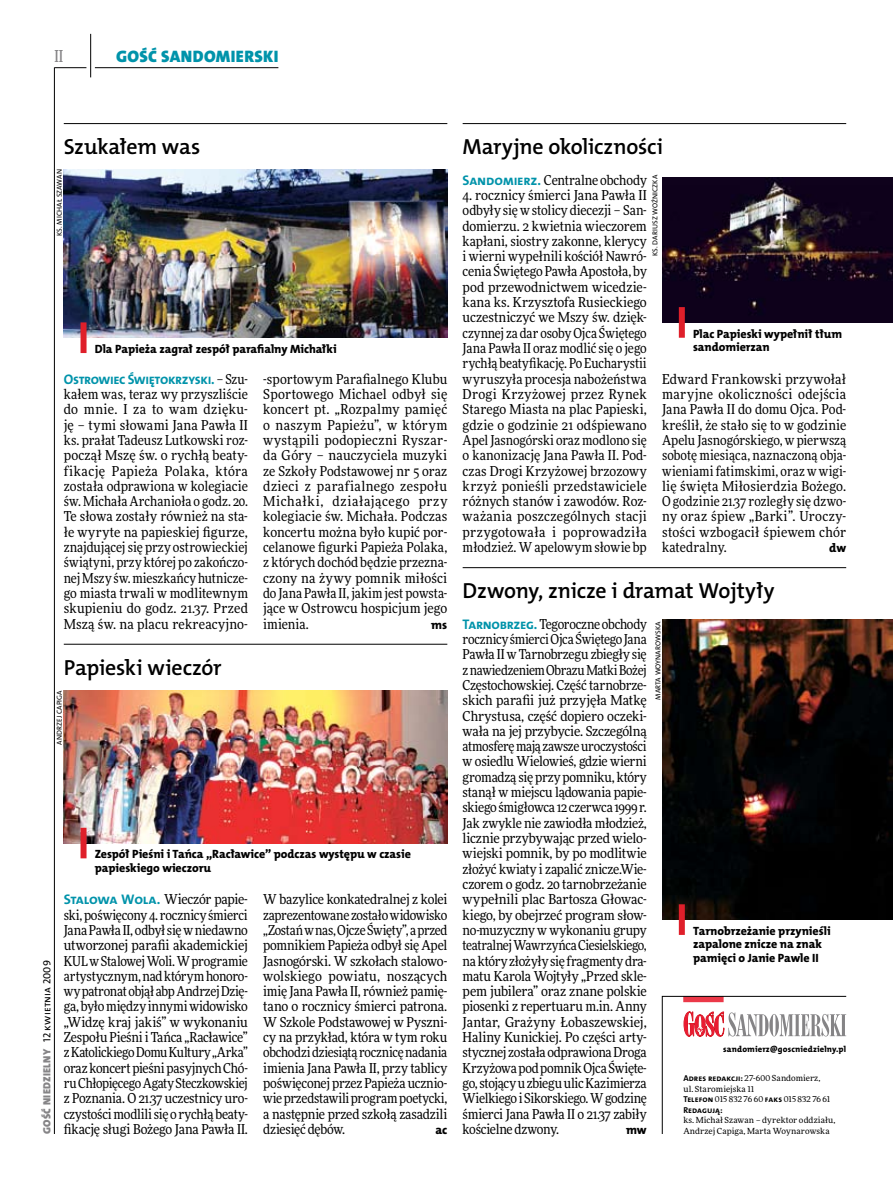
<style>
.page{position:relative;width:893px;height:1191px;background:#fff}
.page>*{position:absolute;margin:0;border:0;box-sizing:border-box;transform-origin:0 0}
.t1{font:21.9px "The Mix HP6 Se Bld";letter-spacing:-.01em;color:#000}
.t2{font:16.65px "The Mix HP9 Blk";letter-spacing:.02em;color:#0093aa}
.t3{font:500 16.5px "Freeday Narrow";color:#858486;scale:.9 1}
.t4{font:13.95px "The Mix HP7 Bld";letter-spacing:-.03em;color:#0093aa}
.t5{font:13.65px/15.3px "Freeday Narrow News";color:#000;text-align:justify}
.t6{font:12.3px "The Mix HP8 Ex Bld";color:#000}
.t7{font:12px/13.5px "The Mix HP8 Ex Bld";letter-spacing:.015em;color:#000}
.t8{font:12px "The Mix HP8 Ex Bld";letter-spacing:-.005em;color:#000}
.t9{font:10.5px "The Mix HP9 Blk";letter-spacing:.025em;color:#858486}
.t10{font:8.55px "The Mix HP8 Ex Bld";letter-spacing:.04em;color:#000}
.t11{font:8.55px "The Mix HP7 Bld";color:#000}
.t12{font:8.4px/10.5px "Freeday News";letter-spacing:.01em;color:#000}
.t13{font:7.2px "The Mix HP5 Plain";letter-spacing:.015em;color:#000}
.s1{font-family:"Freeday Narrow News";font-size:13.65px;color:#000}
.s2{font-family:"The Mix HP5 Plain";color:#000}
.s3{font-family:"The Mix HP7 Bld";font-size:13.95px;color:#0093aa}
.s4{font-family:"The Mix HP7 Bld";font-size:8.55px}
</style>
<div class="page">
<hr style="left:54px;top:67px;width:1px;height:1067px;background:#000">
<hr style="left:90px;top:34px;width:1px;height:43px;background:#000">
<hr style="left:54px;top:67px;width:32px;height:1px;background:#000">
<hr style="left:95px;top:67px;width:183px;height:1px;background:#000">
<hr style="left:64px;top:123px;width:383px;height:1px;background:#000">
<hr style="left:64px;top:644px;width:383px;height:1px;background:#000">
<hr style="left:463px;top:567px;width:383px;height:1px;background:#000">
<hr style="left:463px;top:123px;width:383px;height:1px;background:#000">
<img style="left:64px;top:169px;width:383px;height:169px">
<img style="left:64px;top:690px;width:383px;height:153px">
<img style="left:662px;top:620px;width:231px;height:299px">
<img style="left:662px;top:177px;width:231px;height:145px">
<div style="left:81px;top:322px;width:6px;height:31px;background:#df1f2a"></div>
<div style="left:81px;top:827px;width:6px;height:31px;background:#df1f2a"></div>
<div style="left:679px;top:307px;width:6px;height:31px;background:#df1f2a"></div>
<svg style="left:662px;top:996px;width:185px;height:138px"></svg>
<div style="left:679px;top:904px;width:6px;height:31px;background:#df1f2a"></div>
<p class="t3" style="left:54px;top:46px;width:11px">II</p>
<p class="t2" style="left:116px;top:46px;width:164px">GOŚĆ SANDOMIERSKI</p>
<h1 class="t1" style="left:64px;top:132px;width:138px">Szukałem was</h1>
<p class="t13" style="left:55px;top:236px;width:68px;rotate:-90deg">ks. Michał Szawan</p>
<p class="t8" style="left:95px;top:341px;width:243px">Dla Papieża zagrał zespół parafialny Michałki</p>
<p class="t4" style="left:64px;top:370px;width:186px">Ostrowiec Świętokrzyski. <span class="s1">– Szu-</span></p>
<p class="t5" style="left:64px;top:386px;width:186px">kałem was, teraz wy przyszliście do mnie. I za to wam dzięku&shy;ję – tymi słowami Jana Pawła II ks. prałat Tadeusz Lutkowski roz&shy;począł Mszę św. o rychłą beaty&shy;fikację Papieża Polaka, która została odprawiona w kolegiacie św. Michała Archanioła o godz. 20.<br>Te słowa zostały również na sta&shy;łe wyryte na papieskiej figurze, znajdującej się przy ostrowieckiej świątyni, przy której po zakończo&shy;nej Mszy św. mieszkańcy hutnicze&shy;go miasta trwali w modlitewnym skupieniu do godz. 21.37. Przed Mszą św. na placu rekreacyjno-</p>
<h1 class="t1" style="left:64px;top:653px;width:159px">Papieski wieczór</h1>
<p class="t13" style="left:55px;top:745px;width:56px;rotate:-90deg">Andrzej Capiga</p>
<p class="t5" style="left:263px;top:371px;width:186px">-sportowym Parafialnego Klubu Sportowego Michael odbył się koncert pt. „Rozpalmy pamięć o naszym Papieżu”, w którym wystąpili podopieczni Ryszar&shy;da Góry – nauczyciela muzyki ze Szkoły Podstawowej nr 5 oraz dzieci z parafialnego zespołu Michałki, działającego przy kolegiacie św. Michała. Podczas koncertu można było kupić por&shy;celanowe figurki Papieża Polaka, z których dochód będzie przezna&shy;czony na żywy pomnik miłości do Jana Pawła II, jakim jest powsta&shy;jące w Ostrowcu hospicjum jego imienia.</p>
<p class="t6" style="left:431px;top:616px;width:18px">ms</p>
<p class="t9" style="left:40px;top:1134px;width:175px;rotate:-90deg">GOŚĆ NIEDZIELNY <span class="s2">12 kwietnia 2009</span></p>
<p class="t7" style="left:95px;top:847px;width:318px">Zespół Pieśni i Tańca „Racławice” podczas występu w czasie papieskiego wieczoru</p>
<p class="t5" style="left:64px;top:891px;width:186px"><span class="s3">Stalowa Wola.</span> Wieczór papie&shy;ski, poświęcony 4. rocznicy śmierci Jana Pawła II, odbyłsię wniedawno utworzonej parafii akademickiej KUL wStalowej Woli. Wprogramie artystycznym, nad którym honoro&shy;wy patronat objął abpAndrzej Dzię&shy;ga, było między innymi widowisko „Widzę kraj jakiś” w wykonaniu Zespołu Pieśni i Tańca „Racławice” zKatolickiego Domu Kultury „Arka” oraz koncert pieśni pasyjnych Chó&shy;ru Chłopięcego Agaty Steczkowskiej z Poznania. O 21.37 uczestnicy uro&shy;czystości modlilisię o rychłą beaty&shy;fikację sługi Bożego Jana Pawła II.</p>
<p class="t5" style="left:263px;top:891px;width:186px">W bazylice konkatedralnej z kolei zaprezentowane zostało widowisko „Zostań wnas, Ojcze Święty”, aprzed pomnikiem Papieża odbył się Apel Jasnogórski. W szkołach stalowo&shy;wolskiego powiatu, noszących imię Jana Pawła II, również pamię&shy;tano o rocznicy śmierci patrona.<br>W Szkole Podstawowej w Pyszni&shy;cy na przykład, która w tym roku obchodzi dziesiątą rocznicę nadania imienia Jana Pawła II, przy tablicy poświęconej przez Papieża ucznio&shy;wie przedstawili program poetycki, a następnie przed szkołą zasadzili dziesięć dębów.</p>
<p class="t6" style="left:435px;top:1122px;width:13px">ac</p>
<h1 class="t1" style="left:463px;top:132px;width:202px">Maryjne okoliczności</h1>
<p class="t5" style="left:463px;top:172px;width:186px"><span class="s3">Sandomierz.</span> Centralne obchody</p>
<p class="t5" style="left:463px;top:187px;width:186px">4. rocznicy śmierci Jana Pawła II odbyły się w stolicy diecezji – San&shy;domierzu. 2 kwietnia wieczorem kapłani, siostry zakonne, klerycy i wierni wypełnili kościół Nawró&shy;cenia Świętego Pawła Apostoła, by pod przewodnictwem wicedzie&shy;kana ks. Krzysztofa Rusieckiego uczestniczyć we Mszy św. dzięk&shy;czynnej za dar osoby Ojca Świętego Jana Pawła II oraz modlić się o jego rychłą beatyfikację. Po Eucharystii wyruszyła procesja nabożeństwa Drogi Krzyżowej przez Rynek Starego Miasta na plac Papieski, gdzie o godzinie 21 odśpiewano Apel Jasnogórski oraz modlono się o kanonizację Jana Pawła II. Pod&shy;czas Drogi Krzyżowej brzozowy krzyż ponieśli przedstawiciele różnych stanów i zawodów. Roz&shy;ważania poszczególnych stacji przygotowała i poprowadziła młodzież. W apelowym słowie bp</p>
<p class="t13" style="left:650px;top:256px;width:82px;rotate:-90deg">ks. Dariu sz Woźniczka</p>
<p class="t7" style="left:693px;top:327px;width:150px">Plac Papieski wypełnił tłum sandomierzan</p>
<p class="t5" style="left:662px;top:371px;width:186px">Edward Frankowski przywołał maryjne okoliczności odejścia Jana Pawła II do domu Ojca. Pod&shy;kreślił, że stało się to w godzinie Apelu Jasnogórskiego, w pierwszą sobotę miesiąca, naznaczoną obja&shy;wieniami fatimskimi, oraz w wigi&shy;lię święta Miłosierdzia Bożego.<br>O godzinie 21.37 rozległy się dzwo&shy;ny oraz śpiew „Barki”. Uroczy&shy;stości wzbogacił śpiewem chór katedralny.</p>
<p class="t6" style="left:829px;top:540px;width:19px">dw</p>
<h1 class="t1" style="left:463px;top:576px;width:313px">Dzwony, znicze i dramat Wojtyły</h1>
<p class="t5" style="left:463px;top:616px;width:186px"><span class="s3">Tarnobrzeg.</span> Tegoroczne obchody rocznicy śmierci Ojca Świętego Jana Pawła II w Tarnobrzegu zbiegły się znawiedzeniem Obrazu Matki Bożej Częstochowskiej. Część tarnobrze&shy;skich parafii już przyjęła Matkę Chrystusa, część dopiero oczeki&shy;wała na jej przybycie. Szczególną atmosferę mają zawsze uroczystości w osiedlu Wielowieś, gdzie wierni gromadzą się przy pomniku, który stanął w miejscu lądowania papie&shy;skiego śmigłowca 12 czerwca 1999 r.<br>Jak zwykle nie zawiodła młodzież, licznie przybywając przed wielo&shy;wiejski pomnik, by po modlitwie złożyć kwiaty i zapalić znicze.Wie&shy;czorem o godz. 20 tarnobrzeżanie wypełnili plac Bartosza Głowac&shy;kiego, by obejrzeć program słow&shy;no-muzyczny w wykonaniu grupy teatralnej Wawrzyńca Ciesielskiego, naktóry złożyły się fragmenty dra&shy;matu Karola Wojtyły „Przed skle&shy;pem jubilera” oraz znane polskie piosenki z repertuaru m.in. Anny Jantar, Grażyny Łobaszewskiej, Haliny Kunickiej. Po części arty&shy;stycznej została odprawiona Droga Krzyżowa pod pomnik Ojca Święte&shy;go, stojący uzbiegu ulic Kazimierza Wielkiego iSikorskiego. Wgodzinę śmierci Jana Pawła II o 21.37 zabiły kościelne dzwony.</p>
<p class="t6" style="left:626px;top:1122px;width:22px">mw</p>
<p class="t13" style="left:653px;top:699px;width:79px;rotate:-90deg">Marta Woynarowska</p>
<p class="t7" style="left:693px;top:924px;width:139px">Tarnobrzeżanie przynieśli zapalone znicze na znak pamięci o Janie Pawle II</p>
<p class="t10" style="left:723px;top:1043px;width:125px">sandomierz@goscniedzielny.pl</p>
<p class="t12" style="left:683px;top:1073px;width:148px"><span class="s4">Adres redakcji:</span> 27-600 Sandomierz, ul. Staromiejska 11<br><span class="s4">Telefon</span> 015 832 76 60 <span class="s4">faks</span> 015 832 76 61</p>
<p class="t11" style="left:683px;top:1104px;width:41px">Redagują:</p>
<p class="t12" style="left:683px;top:1115px;width:154px">ks. Michał Szawan – dyrektor oddziału,<br>Andrzej Capiga, Marta Woynarowska</p>
</div>
